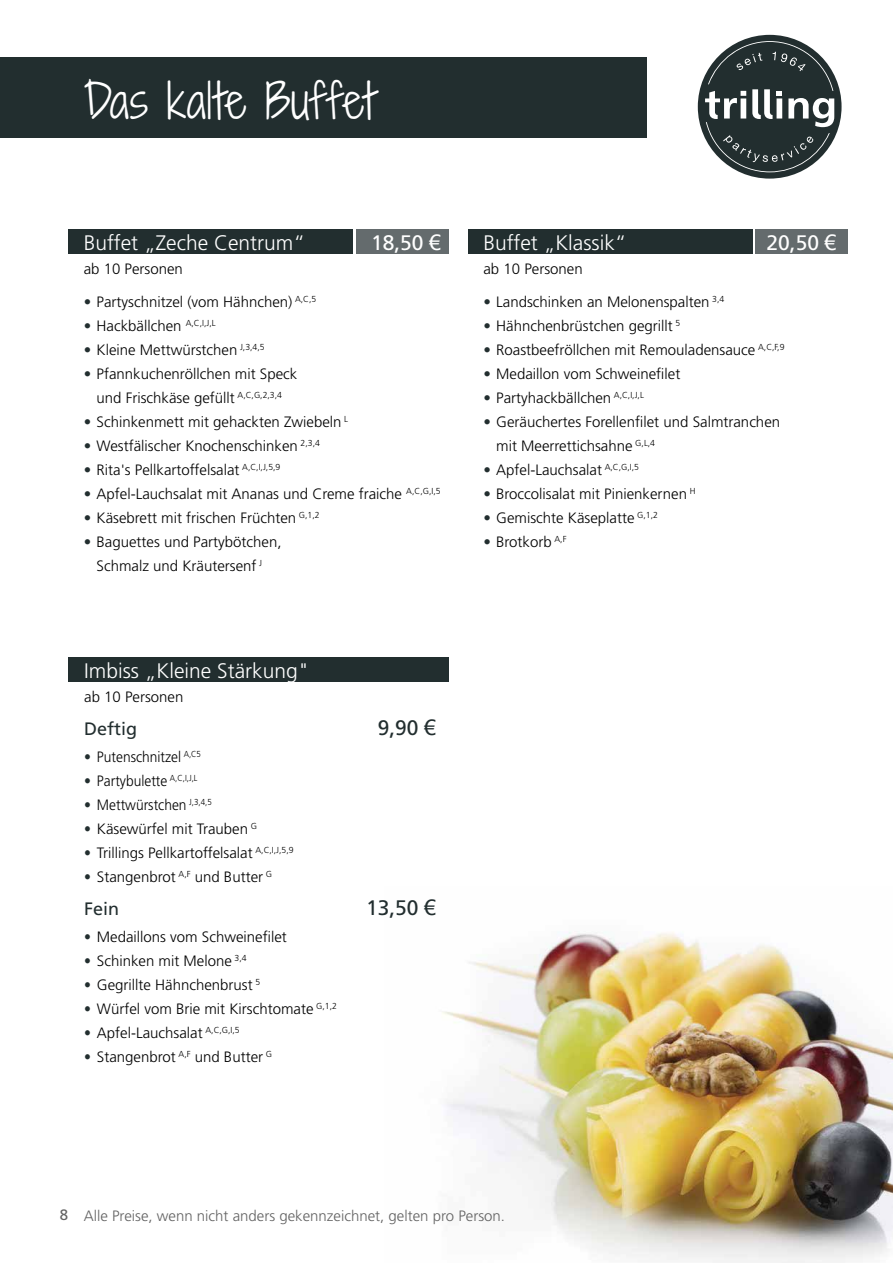
<style>
.page{position:relative;width:893px;height:1263px;background:#fff}
.page>*{position:absolute;margin:0;border:0;box-sizing:border-box;transform-origin:0 0}
.t1{font:300 46.5px "Shadows Into";color:#fff}
.t2{font:300 21px "Frutiger";color:#fff}
.t3{font:21px "Frutiger";color:#fff}
.t4{font:21px "Frutiger";color:#222e2f}
.t5{font:18px "Frutiger";color:#222e2f}
.t6{font:300 15px/24px "Frutiger";color:#000;text-align:center}
.t7{font:300 15px "Frutiger";color:#000;scale:.92 1}
.t8{font:300 15px "Frutiger";color:#636363}
.t9{font:15px "Frutiger";color:#636363}
.s1{font-family:"Tahoma"}
.s2{color:#222e2f}
</style>
<div class="page">
<div style="left:698px;top:35px;width:143px;height:144px;background:#222e2f;border-radius:50%"></div>
<svg style="left:705px;top:41px;width:129px;height:131px"></svg>
<div style="left:0;top:57px;width:646px;height:81px;background:#222e2f"></div>
<img style="left:442px;top:931px;width:451px;height:332px">
<div style="left:68px;top:230px;width:285px;height:24px;background:#222e2f"></div>
<div style="left:356px;top:230px;width:93px;height:24px;background:#646b6d"></div>
<div style="left:756px;top:230px;width:92px;height:24px;background:#646b6d"></div>
<div style="left:468px;top:230px;width:285px;height:24px;background:#222e2f"></div>
<div style="left:68px;top:657px;width:381px;height:25px;background:#222e2f"></div>
<h1 class="t1" style="left:84px;top:67px;width:293px">Das kalte Buffet</h1>
<h2 class="t2" style="left:84px;top:231px;width:223px">Buffet „Zeche Centrum“</h2>
<h2 class="t3" style="left:371px;top:231px;width:71px">18,50 <span class="s1">€</span></h2>
<p class="t6" style="left:84px;top:257px;width:101px">ab 10 Personen</p>
<p class="t6" style="left:84px;top:290px;width:234px"><span class="s2">•</span> Partyschnitzel (vom Hähnchen) <sup>A,C,5</sup></p>
<p class="t6" style="left:84px;top:314px;width:133px"><span class="s2">•</span> Hackbällchen <sup>A,C,I,J,L</sup></p>
<p class="t6" style="left:84px;top:338px;width:182px"><span class="s2">•</span> Kleine Mettwürstchen <sup>J,3,4,5</sup></p>
<p class="t6" style="left:84px;top:362px;width:215px"><span class="s2">•</span> Pfannkuchenröllchen mit Speck und Frischkäse gefüllt <sup>A,C,G,2,3,4</sup></p>
<p class="t6" style="left:84px;top:410px;width:266px"><span class="s2">•</span> Schinkenmett mit gehackten Zwiebeln <sup>L</sup></p>
<p class="t6" style="left:84px;top:434px;width:238px"><span class="s2">•</span> Westfälischer Knochenschinken <sup>2,3,4</sup></p>
<p class="t6" style="left:84px;top:458px;width:198px"><span class="s2">•</span> Rita's Pellkartoffelsalat <sup>A,C,I,J,5,9</sup></p>
<p class="t6" style="left:84px;top:482px;width:358px"><span class="s2">•</span> Apfel-Lauchsalat mit Ananas und Creme fraiche <sup>A,C,G,I,5</sup></p>
<p class="t6" style="left:84px;top:506px;width:237px"><span class="s2">•</span> Käsebrett mit frischen Früchten <sup>G,1,2</sup></p>
<p class="t6" style="left:84px;top:530px;width:199px"><span class="s2">•</span> Baguettes und Partybötchen,<br>Schmalz und Kräutersenf <sup>J</sup></p>
<h2 class="t2" style="left:84px;top:659px;width:227px">Imbiss „Kleine Stärkung"</h2>
<p class="t6" style="left:84px;top:684px;width:101px">ab 10 Personen</p>
<p class="t5" style="left:84px;top:718px;width:55px">Deftig</p>
<h2 class="t4" style="left:378px;top:715px;width:60px">9,90 <span class="s1">€</span></h2>
<p class="t7" style="left:84px;top:748px;width:129px"><span class="s2">•</span> Putenschnitzel <sup>A,C5</sup></p>
<p class="t7" style="left:84px;top:772px;width:125px"><span class="s2">•</span> Partybulette <sup>A,C,I,J,L</sup></p>
<p class="t7" style="left:84px;top:796px;width:140px"><span class="s2">•</span> Mettwürstchen <sup>J,3,4,5</sup></p>
<p class="t6" style="left:84px;top:816px;width:174px"><span class="s2">•</span> Käsewürfel mit Trauben <sup>G</sup></p>
<p class="t6" style="left:84px;top:840px;width:211px"><span class="s2">•</span> Trillings Pellkartoffelsalat <sup>A,C,I,J,5,9</sup></p>
<p class="t6" style="left:84px;top:864px;width:189px"><span class="s2">•</span> Stangenbrot <sup>A,F</sup> und Butter <sup>G</sup></p>
<p class="t5" style="left:84px;top:898px;width:37px">Fein</p>
<h2 class="t4" style="left:366px;top:895px;width:71px">13,50 <span class="s1">€</span></h2>
<p class="t6" style="left:84px;top:924px;width:204px"><span class="s2">•</span> Medaillons vom Schweinefilet</p>
<p class="t6" style="left:84px;top:948px;width:164px"><span class="s2">•</span> Schinken mit Melone <sup>3,4</sup></p>
<p class="t6" style="left:84px;top:972px;width:178px"><span class="s2">•</span> Gegrillte Hähnchenbrust <sup>5</sup></p>
<p class="t6" style="left:84px;top:996px;width:254px"><span class="s2">•</span> Würfel vom Brie mit Kirschtomate <sup>G,1,2</sup></p>
<p class="t6" style="left:84px;top:1020px;width:157px"><span class="s2">•</span> Apfel-Lauchsalat <sup>A,C,G,I,5</sup></p>
<p class="t6" style="left:84px;top:1044px;width:189px"><span class="s2">•</span> Stangenbrot <sup>A,F</sup> und Butter <sup>G</sup></p>
<h2 class="t2" style="left:483px;top:231px;width:145px">Buffet „Klassik“</h2>
<h2 class="t3" style="left:767px;top:231px;width:71px">20,50 <span class="s1">€</span></h2>
<p class="t6" style="left:483px;top:257px;width:101px">ab 10 Personen</p>
<p class="t6" style="left:483px;top:290px;width:242px"><span class="s2">•</span> Landschinken an Melonenspalten <sup>3,4</sup></p>
<p class="t6" style="left:483px;top:314px;width:198px"><span class="s2">•</span> Hähnchenbrüstchen gegrillt <sup>5</sup></p>
<p class="t6" style="left:483px;top:338px;width:303px"><span class="s2">•</span> Roastbeefröllchen mit Remouladensauce <sup>A,C,F,9</sup></p>
<p class="t6" style="left:483px;top:362px;width:198px"><span class="s2">•</span> Medaillon vom Schweinefilet</p>
<p class="t6" style="left:483px;top:386px;width:162px"><span class="s2">•</span> Partyhackbällchen <sup>A,C,I,J,L</sup></p>
<p class="t6" style="left:496px;top:410px;width:285px;text-align:left;text-indent:-13px"><span class="s2">•</span> Geräuchertes Forellenfilet und Salmtranchen mit Meerrettichsahne <sup>G,L,4</sup></p>
<p class="t6" style="left:483px;top:458px;width:157px"><span class="s2">•</span> Apfel-Lauchsalat <sup>A,C,G,I,5</sup></p>
<p class="t6" style="left:483px;top:482px;width:214px"><span class="s2">•</span> Broccolisalat mit Pinienkernen <sup>H</sup></p>
<p class="t6" style="left:483px;top:506px;width:176px"><span class="s2">•</span> Gemischte Käseplatte <sup>G,1,2</sup></p>
<p class="t6" style="left:483px;top:530px;width:85px"><span class="s2">•</span> Brotkorb <sup>A,F</sup></p>
<p class="t9" style="left:60px;top:1206px;width:10px">8</p>
<p class="t8" style="left:84px;top:1207px;width:423px">Alle Preise, wenn nicht anders gekennzeichnet, gelten pro Person.</p>
</div>
